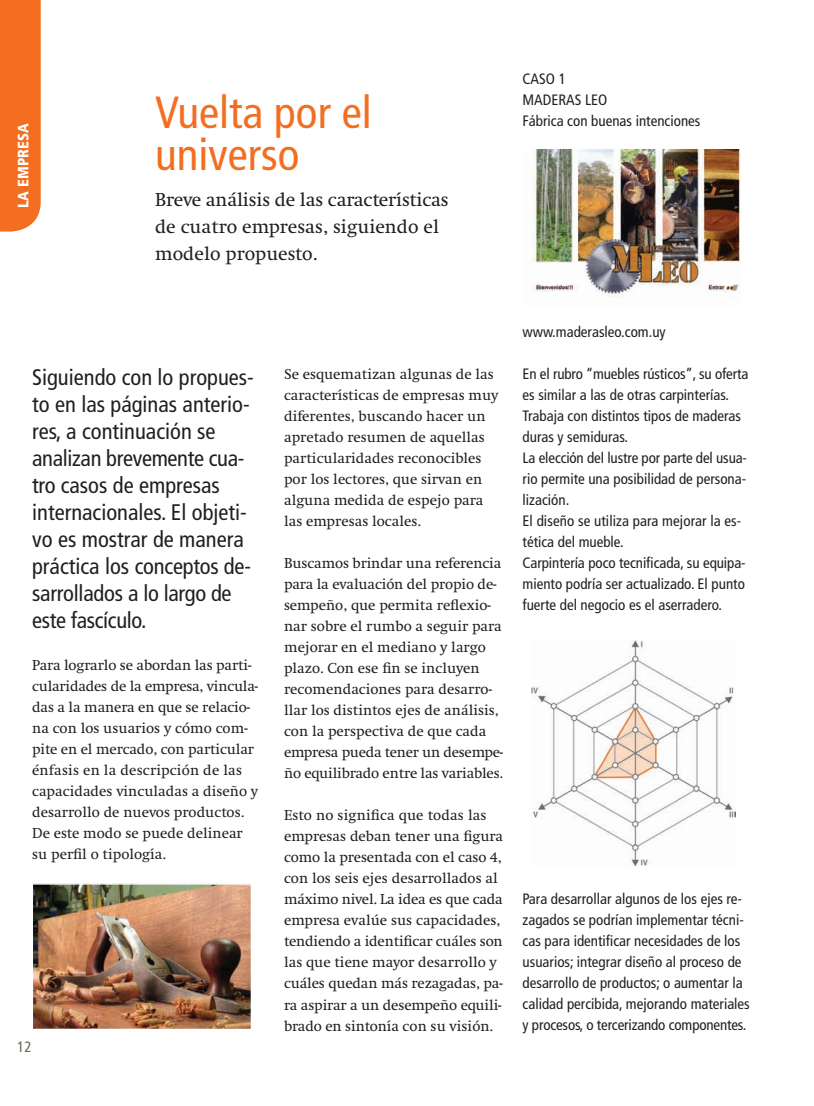
<style>
.page{position:relative;width:814px;height:1106px;background:#fff}
.page>*{position:absolute;margin:0;border:0;box-sizing:border-box;transform-origin:0 0}
.t1{font:condensed 45px/42px "Frutiger LT";color:#f36e21}
.t2{font:condensed 22.5px/27px "Frutiger LT";color:#231f20}
.t3{font:19.5px/27px "Swift CEEF";color:#231f20}
.t4{font:15px/21px "Swift CEEF";color:#231f20}
.t5{font:condensed 15px/21px "Frutiger LT";color:#231f20}
.t6{font:900 condensed 15px "Frutiger LT";color:#fff}
.t7{font:condensed 15px "Frutiger LT";color:#6d6b54}
</style>
<div class="page">
<div style="left:0;top:0;width:41px;height:231px;background:#f36e21"></div>
<img style="left:532px;top:150px;width:207px;height:147px">
<div style="left:521px;top:147px;width:221px;height:168px;border:2px solid #fff"></div>
<img style="left:35px;top:885px;width:214px;height:141px">
<div style="left:32px;top:882px;width:220px;height:147px;border:2px solid #fff"></div>
<img style="left:531px;top:640px;width:204px;height:226px">
<p class="t6" style="left:17px;top:208px;width:86px;rotate:-90deg">LA EMPRESA</p>
<h1 class="t1" style="left:155px;top:95px;width:218px">Vuelta por el universo</h1>
<h3 class="t3" style="left:155px;top:187px;width:295px">Breve análisis de las características de cuatro empresas, siguiendo el modelo propuesto.</h3>
<p class="t5" style="left:522px;top:70px;width:179px">CASO 1<br>MADERAS LEO<br>Fábrica con buenas intenciones</p>
<p class="t2" style="left:32px;top:365px;width:223px">Siguiendo con lo propues&shy;to en las páginas anterio&shy;res, a continuación se analizan brevemente cua&shy;tro casos de empresas internacionales. El objeti&shy;vo es mostrar de manera práctica los conceptos de&shy;sarrollados a lo largo de este fascículo.</p>
<p class="t4" style="left:32px;top:655px;width:227px">Para lograrlo se abordan las parti&shy;cularidades de la empresa, vincula&shy;das a la manera en que se relacio&shy;na con los usuarios y cómo com&shy;pite en el mercado, con particular énfasis en la descripción de las capacidades vinculadas a diseño y desarrollo de nuevos productos.<br>De este modo se puede delinear su perfil o tipología.</p>
<p class="t7" style="left:17px;top:1040px;width:16px">12</p>
<p class="t4" style="left:284px;top:364px;width:216px">Se esquematizan algunas de las características de empresas muy diferentes, buscando hacer un apretado resumen de aquellas particularidades reconocibles por los lectores, que sirvan en alguna medida de espejo para las empresas locales.</p>
<p class="t4" style="left:284px;top:553px;width:220px">Buscamos brindar una referencia para la evaluación del propio de&shy;sempeño, que permita reflexio&shy;nar sobre el rumbo a seguir para mejorar en el mediano y largo plazo. Con ese fin se incluyen recomendaciones para desarro&shy;llar los distintos ejes de análisis, con la perspectiva de que cada empresa pueda tener un desempe&shy;ño equilibrado entre las variables.</p>
<p class="t4" style="left:284px;top:805px;width:220px">Esto no significa que todas las empresas deban tener una figura como la presentada con el caso 4, con los seis ejes desarrollados al máximo nivel. La idea es que cada empresa evalúe sus capacidades, tendiendo a identificar cuáles son las que tiene mayor desarrollo y cuáles quedan más rezagadas, pa&shy;ra aspirar a un desempeño equili&shy;brado en sintonía con su visión.</p>
<p class="t5" style="left:522px;top:322px;width:144px">www.maderasleo.com.uy</p>
<p class="t5" style="left:522px;top:364px;width:227px">En el rubro “muebles rústicos”, su oferta es similar a las de otras carpinterías.<br>Trabaja con distintos tipos de maderas duras y semiduras.<br>La elección del lustre por parte del usua&shy;rio permite una posibilidad de persona&shy;lización.<br>El diseño se utiliza para mejorar la es&shy;tética del mueble.<br>Carpintería poco tecnificada, su equipa&shy;miento podría ser actualizado. El punto fuerte del negocio es el aserradero.</p>
<p class="t5" style="left:522px;top:889px;width:229px">Para desarrollar algunos de los ejes re&shy;zagados se podrían implementar técni&shy;cas para identificar necesidades de los usuarios; integrar diseño al proceso de desarrollo de productos; o aumentar la calidad percibida, mejorando materiales y procesos, o tercerizando componentes.</p>
</div>
